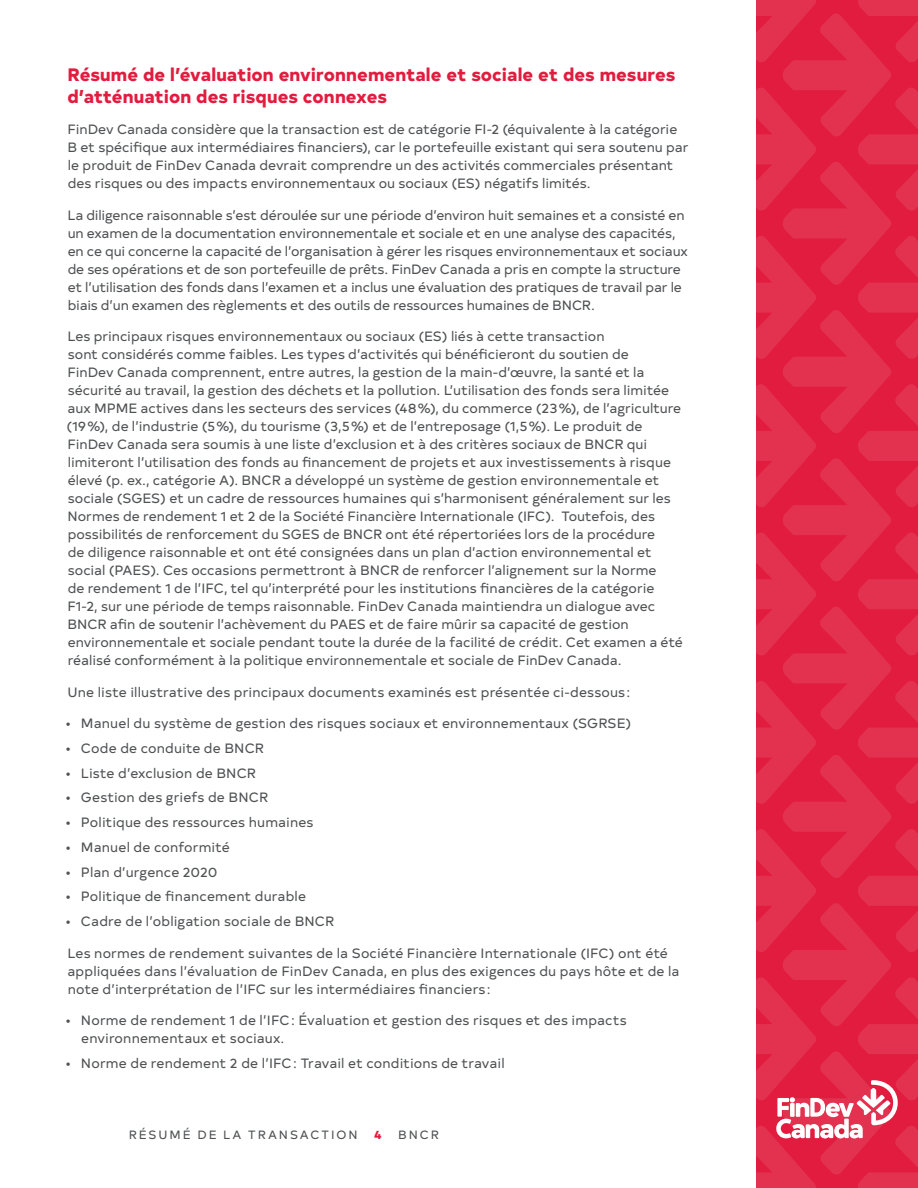
<style>
.page{position:relative;width:918px;height:1188px;background:#fff}
.page>*{position:absolute;margin:0;border:0;box-sizing:border-box;transform-origin:0 0}
.t1{font:800 18px/21.6px "Typold";letter-spacing:.005em;color:#e21c3f}
.Body_copy{font:13.5px/18px "Typold";color:#4f5153}
.t2{font:12px "Typold";letter-spacing:.165em;color:#4f5153}
.t3{font:800 12px "Typold";color:#e21c3f}
</style>
<div class="page">
<svg style="left:756px;top:0;width:162px;height:1188px;background:#e2294a"></svg>
<h2 class="t1" style="left:68px;top:62px;width:609px">Résumé de l’évaluation environnementale et sociale et des mesures d’atténuation des risques connexes</h2>
<p class="Body_copy" style="left:67px;top:119px;width:623px">FinDev Canada considère que la transaction est de catégorie FI‑2 (équivalente à la catégorie B et spécifique aux intermédiaires financiers), car le portefeuille existant qui sera soutenu par le produit de FinDev Canada devrait comprendre un des activités commerciales présentant des risques ou des impacts environnementaux ou sociaux (ES) négatifs limités.</p>
<p class="Body_copy" style="left:67px;top:205px;width:622px">La diligence raisonnable s’est déroulée sur une période d’environ huit semaines et a consisté en un examen de la documentation environnementale et sociale et en une analyse des capacités, en ce qui concerne la capacité de l’organisation à gérer les risques environnementaux et sociaux de ses opérations et de son portefeuille de prêts. FinDev Canada a pris en compte la structure et l’utilisation des fonds dans l’examen et a inclus une évaluation des pratiques de travail par le biais d’un examen des règlements et des outils de ressources humaines de BNCR.</p>
<p class="Body_copy" style="left:67px;top:326px;width:618px">Les principaux risques environnementaux ou sociaux (ES) liés à cette transaction<br>sont considérés comme faibles. Les types d’activités qui bénéficieront du soutien de<br>FinDev Canada comprennent, entre autres, la gestion de la main‑d’œuvre, la santé et la sécurité au travail, la gestion des déchets et la pollution. L’utilisation des fonds sera limitée aux MPME actives dans les secteurs des services (48 %), du commerce (23 %), de l’agriculture (19 %), de l’industrie (5 %), du tourisme (3,5 %) et de l’entreposage (1,5 %). Le produit de FinDev Canada sera soumis à une liste d’exclusion et à des critères sociaux de BNCR qui limiteront l’utilisation des fonds au financement de projets et aux investissements à risque élevé (p. ex., catégorie A). BNCR a développé un système de gestion environnementale et sociale (SGES) et un cadre de ressources humaines qui s’harmonisent généralement sur les Normes de rendement 1 et 2 de la Société Financière Internationale (IFC). Toutefois, des possibilités de renforcement du SGES de BNCR ont été répertoriées lors de la procédure<br>de diligence raisonnable et ont été consignées dans un plan d’action environnemental et social (PAES). Ces occasions permettront à BNCR de renforcer l’alignement sur la Norme<br>de rendement 1 de l’IFC, tel qu’interprété pour les institutions financières de la catégorie F1‑2, sur une période de temps raisonnable. FinDev Canada maintiendra un dialogue avec BNCR afin de soutenir l’achèvement du PAES et de faire mûrir sa capacité de gestion environnementale et sociale pendant toute la durée de la facilité de crédit. Cet examen a été réalisé conformément à la politique environnementale et sociale de FinDev Canada.</p>
<p class="Body_copy" style="left:67px;top:682px;width:564px">Une liste illustrative des principaux documents examinés est présentée ci‑dessous :</p>
<p class="Body_copy" style="left:66px;top:713px;width:567px">• Manuel du système de gestion des risques sociaux et environnementaux (SGRSE)</p>
<p class="Body_copy" style="left:66px;top:738px;width:200px">• Code de conduite de BNCR</p>
<p class="Body_copy" style="left:66px;top:763px;width:192px">• Liste d’exclusion de BNCR</p>
<p class="Body_copy" style="left:66px;top:788px;width:204px">• Gestion des griefs de BNCR</p>
<p class="Body_copy" style="left:66px;top:812px;width:250px">• Politique des ressources humaines</p>
<p class="Body_copy" style="left:66px;top:837px;width:166px">• Manuel de conformité</p>
<p class="Body_copy" style="left:66px;top:862px;width:153px">• Plan d’urgence 2020</p>
<p class="Body_copy" style="left:66px;top:887px;width:242px">• Politique de financement durable</p>
<p class="Body_copy" style="left:66px;top:911px;width:270px">• Cadre de l’obligation sociale de BNCR</p>
<p class="Body_copy" style="left:67px;top:943px;width:614px">Les normes de rendement suivantes de la Société Financière Internationale (IFC) ont été appliquées dans l’évaluation de FinDev Canada, en plus des exigences du pays hôte et de la note d’interprétation de l’IFC sur les intermédiaires financiers :</p>
<p class="Body_copy" style="left:81px;top:1010px;width:547px;text-indent:-16px">• Norme de rendement 1 de l’IFC : Évaluation et gestion des risques et des impacts environnementaux et sociaux.</p>
<p class="Body_copy" style="left:66px;top:1053px;width:441px">• Norme de rendement 2 de l’IFC : Travail et conditions de travail</p>
<p class="t2" style="left:129px;top:1125px;width:231px">RÉSUMÉ DE LA TRANSACTION</p>
<p class="t3" style="left:374px;top:1124px;width:9px">4</p>
<p class="t2" style="left:398px;top:1125px;width:42px">BNCR</p>
</div>
